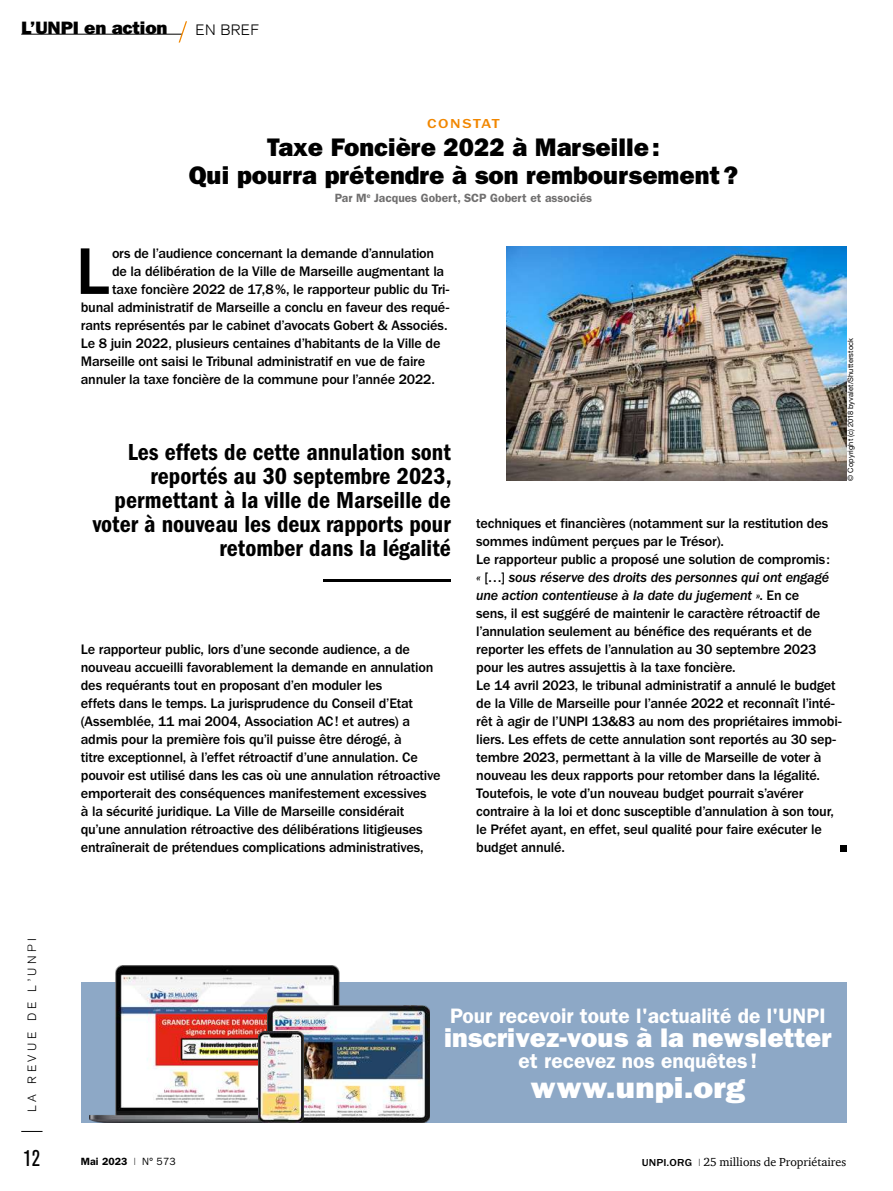
<style>
.page{position:relative;width:893px;height:1191px;background:#fff}
.page>*{position:absolute;margin:0;border:0;box-sizing:border-box;transform-origin:0 0}
.t1{font:500 68.25px "ITC Franklin Gothic Std";color:#000}
.t2{font:30px "ITC Franklin Gothic Std Hvy";color:#fff;scale:1.1 1}
.t3{font:27px "ITC Franklin Gothic Std Hvy";color:#fff}
.t4{font:25.5px/27.6px "ITC Franklin Gothic Std Hvy";color:#000;text-align:center}
.t5{font:24px/24px "ITC Franklin Gothic Std Dm Cd";color:#000;text-align:right}
.t6{font:condensed 22.5px "Akzidenz Grotesk BE";color:#000}
.t7{font:600 21px "ITC Franklin Gothic Std";color:#fff}
.t8{font:18px "ITC Franklin Gothic Std Hvy";letter-spacing:-.01em;color:#000;scale:1.05 1}
.t9{font:300 15px "Akzidenz Grotesk BE";letter-spacing:.025em;color:#000}
.t10{font:500 14.25px/18px "ITC Franklin Gothic Std";letter-spacing:-.015em;color:#000}
.t11{font:14.25px/18px "ITC Franklin Gothic Std Med It";letter-spacing:-.015em;color:#000}
.t12{font:500 13.5px "ITC Franklin Gothic Std";letter-spacing:.1em;color:#f18700;scale:1.2 1}
.t13{font:600 12px "ITC Franklin Gothic Std";color:#706f6f}
.t14{font:12px "Charter ITC";color:#000}
.t15{font:300 12px "Akzidenz Grotesk BE";letter-spacing:.3em;color:#000}
.t16{font:600 10.5px "ITC Franklin Gothic Std";letter-spacing:.01em;color:#000}
.t17{font:7.5px "Helvetica Neue LT Std";letter-spacing:.01em;color:#000}
.s1{font-family:"ITC Franklin Gothic Std";font-weight:500}
.s2{font-weight:400}
.s3{font-family:"ITC Franklin Gothic Std";font-weight:500;font-size:10.5px}
.s4{font-family:"ITC Franklin Gothic Std";font-size:10.5px}
</style>
<div class="page">
<svg style="left:21px;top:1131px;width:22px;height:1px"></svg>
<hr style="left:21px;top:34px;width:161px;height:1px;background:#000">
<svg style="left:179px;top:21px;width:8px;height:22px"></svg>
<div style="left:840px;top:845px;width:6px;height:7px;background:#000"></div>
<div style="left:81px;top:982px;width:765px;height:141px;background:#8da8c6"></div>
<img style="left:89px;top:965px;width:251px;height:157px">
<img style="left:268px;top:1005px;width:162px;height:117px">
<img style="left:258px;top:1031px;width:46px;height:91px">
<img style="left:506px;top:247px;width:340px;height:233px">
<hr style="left:323px;top:578px;width:128px;height:3px;background:#000">
<p class="t8" style="left:21px;top:17px;width:141px">L’UNPI en action</p>
<p class="t9" style="left:196px;top:21px;width:65px">EN BREF</p>
<p class="t12" style="left:427px;top:116px;width:62px">CONSTAT</p>
<h3 class="t4" style="left:189px;top:133px;width:551px">Taxe Foncière 2022 à Marseille:<br>Qui pourra prétendre à son remboursement?</h3>
<p class="t13" style="left:335px;top:191px;width:259px">Par M<sup>e</sup> Jacques Gobert, SCP Gobert et associés</p>
<p class="t15" style="left:25px;top:1112px;width:176px;rotate:-90deg">LA REVUE DE L’UNPI</p>
<h1 class="t1" style="left:76px;top:233px;width:35px">L</h1>
<p class="t10" style="left:112px;top:244px;width:324px">ors de l’audience concernant la demande d’annulation</p>
<p class="t10" style="left:112px;top:262px;width:334px">de la délibération de la Ville de Marseille augmentant la</p>
<p class="t10" style="left:112px;top:280px;width:339px">taxe foncière 2022 de 17,8%, le rapporteur public du Tri-</p>
<p class="t10" style="left:81px;top:298px;width:370px">bunal administratif de Marseille a conclu en faveur des requé-</p>
<p class="t10" style="left:81px;top:316px;width:368px">rants représentés par le cabinet d’avocats Gobert &amp; Associés.</p>
<p class="t10" style="left:81px;top:334px;width:361px">Le 8 juin 2022, plusieurs centaines d’habitants de la Ville de</p>
<p class="t10" style="left:81px;top:352px;width:346px">Marseille ont saisi le Tribunal administratif en vue de faire</p>
<p class="t10" style="left:81px;top:370px;width:356px">annuler la taxe foncière de la commune pour l’année 2022.</p>
<h3 class="t5" style="left:93px;top:440px;width:361px">Les effets de cette annulation sont reportés au 30 septembre 2023, permettant à la ville de Marseille de voter à nouveau les deux rapports pour retomber dans la légalité</h3>
<p class="t10" style="left:81px;top:640px;width:361px">Le rapporteur public, lors d’une seconde audience, a de nouveau accueilli favorablement la demande en annulation des requérants tout en proposant d’en moduler les<br>effets dans le temps. La jurisprudence du Conseil d’Etat (Assemblée, 11 mai 2004, Association AC! et autres) a admis pour la première fois qu’il puisse être dérogé, à<br>titre exceptionnel, à l’effet rétroactif d’une annulation. Ce pouvoir est utilisé dans les cas où une annulation rétroactive emporterait des conséquences manifestement excessives<br>à la sécurité juridique. La Ville de Marseille considérait qu’une annulation rétroactive des délibérations litigieuses entraînerait de prétendues complications administratives,</p>
<p class="t17" style="left:846px;top:480px;width:144px;rotate:-90deg">© Copyright (c) 2018 byvalet/Shutterstock</p>
<p class="t10" style="left:476px;top:514px;width:355px">techniques et financières (notamment sur la restitution des sommes indûment perçues par le Trésor).<br>Le rapporteur public a proposé une solution de compromis:</p>
<p class="t11" style="left:476px;top:568px;width:354px">« <span class="s1">[…]</span> sous réserve des droits des personnes qui ont engagé une action contentieuse à la date du jugement »<span class="s1">. En ce</span></p>
<p class="t10" style="left:476px;top:604px;width:367px">sens, il est suggéré de maintenir le caractère rétroactif de l’annulation seulement au bénéfice des requérants et de reporter les effets de l’annulation au 30 septembre 2023 pour les autres assujettis à la taxe foncière.<br>Le 14 avril 2023, le tribunal administratif a annulé le budget de la Ville de Marseille pour l’année 2022 et reconnaît l’inté&shy;rêt à agir de l’UNPI 13&amp;83 au nom des propriétaires immobi&shy;liers. Les effets de cette annulation sont reportés au 30 sep&shy;tembre 2023, permettant à la ville de Marseille de voter à nouveau les deux rapports pour retomber dans la légalité.<br>Toutefois, le vote d’un nouveau budget pourrait s’avérer contraire à la loi et donc susceptible d’annulation à son tour, le Préfet ayant, en effet, seul qualité pour faire exécuter le budget annulé.</p>
<h3 class="t7" style="left:450px;top:1003px;width:377px">Pour recevoir toute l'actualité de l'UNPI</h3>
<h3 class="t3" style="left:444px;top:1021px;width:389px">inscrivez-vous à la newsletter</h3>
<h3 class="t7" style="left:519px;top:1048px;width:240px">et recevez nos enquêtes !</h3>
<h2 class="t2" style="left:531px;top:1069px;width:196px">www.unpi.org</h2>
<h3 class="t6" style="left:23px;top:1146px;width:18px">12</h3>
<p class="t16" style="left:81px;top:1155px;width:96px">Mai 2023 <span class="s2">I N° 573</span></p>
<p class="t14" style="left:642px;top:1154px;width:206px"><span class="s3">UNPI.ORG</span> <span class="s4">I</span> 25 millions de Propriétaires</p>
</div>
